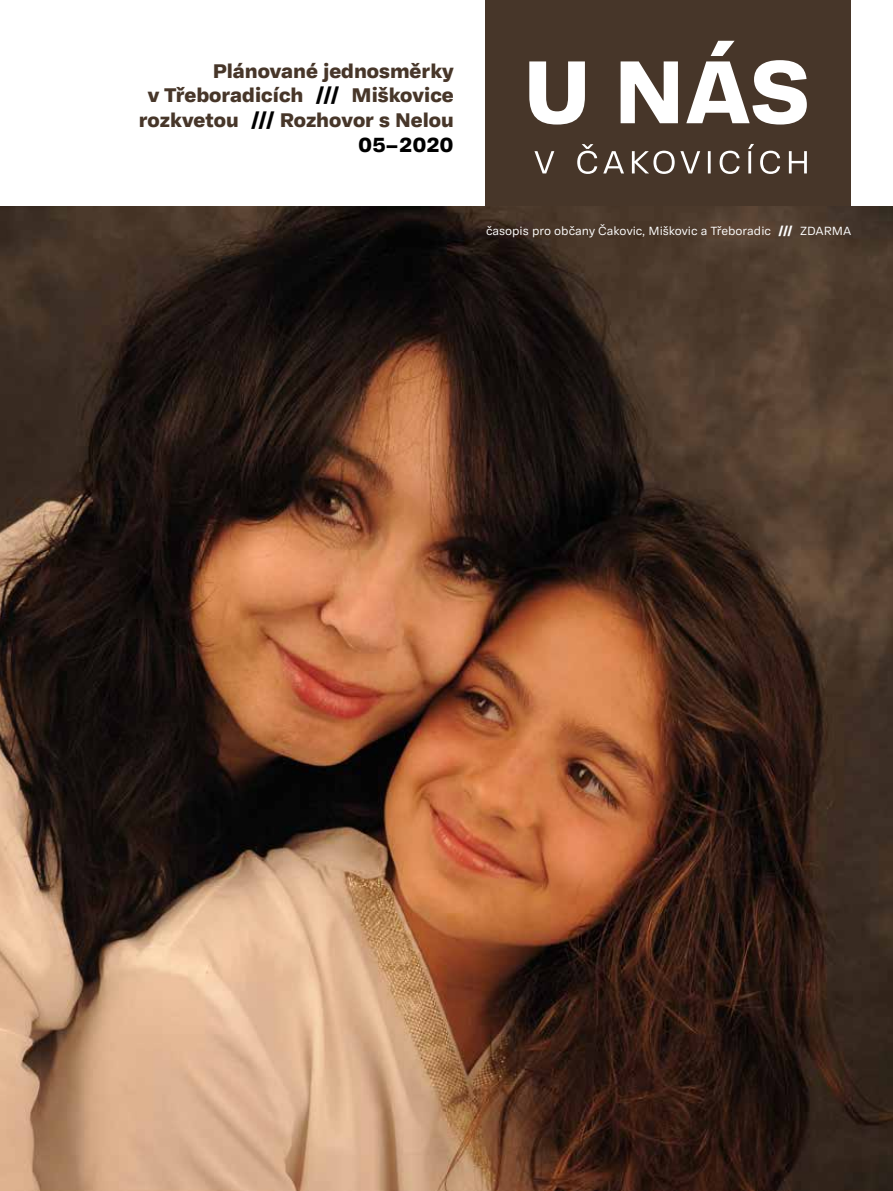
<style>
.page{position:relative;width:893px;height:1191px;background:#fff}
.page>*{position:absolute;margin:0;border:0;box-sizing:border-box;transform-origin:0 0}
.t1{font:21px "Adapter PE Text Eb";color:#000}
.t2{font:20.25px/24.3px "Adapter PE Text Eb";color:#473629;text-align:right}
.t3{font:12.15px "Adapter PE Text";color:#fff}
.s1{color:#000}
.s2{font-family:"Adapter PE Text Eb"}
</style>
<div class="page">
<div style="left:485px;top:0;width:366px;height:217px;background:#473629"></div>
<img style="left:0;top:206px;width:893px;height:985px">
<svg style="left:529px;top:41px;width:278px;height:84px"></svg>
<svg style="left:534px;top:144px;width:273px;height:30px"></svg>
<p class="t2" style="left:139px;top:57px;width:317px">Plánované jednosměrky<br>v Třeboradicích <span class="s1">///</span> Miškovice rozkvetou <span class="s1">///</span> Rozhovor s Nelou</p>
<p class="t1" style="left:358px;top:128px;width:97px">05–2020</p>
<p class="t3" style="left:486px;top:222px;width:367px">časopis pro občany Čakovic, Miškovic a Třeboradic <span class="s2">///</span> ZDARMA</p>
</div>
